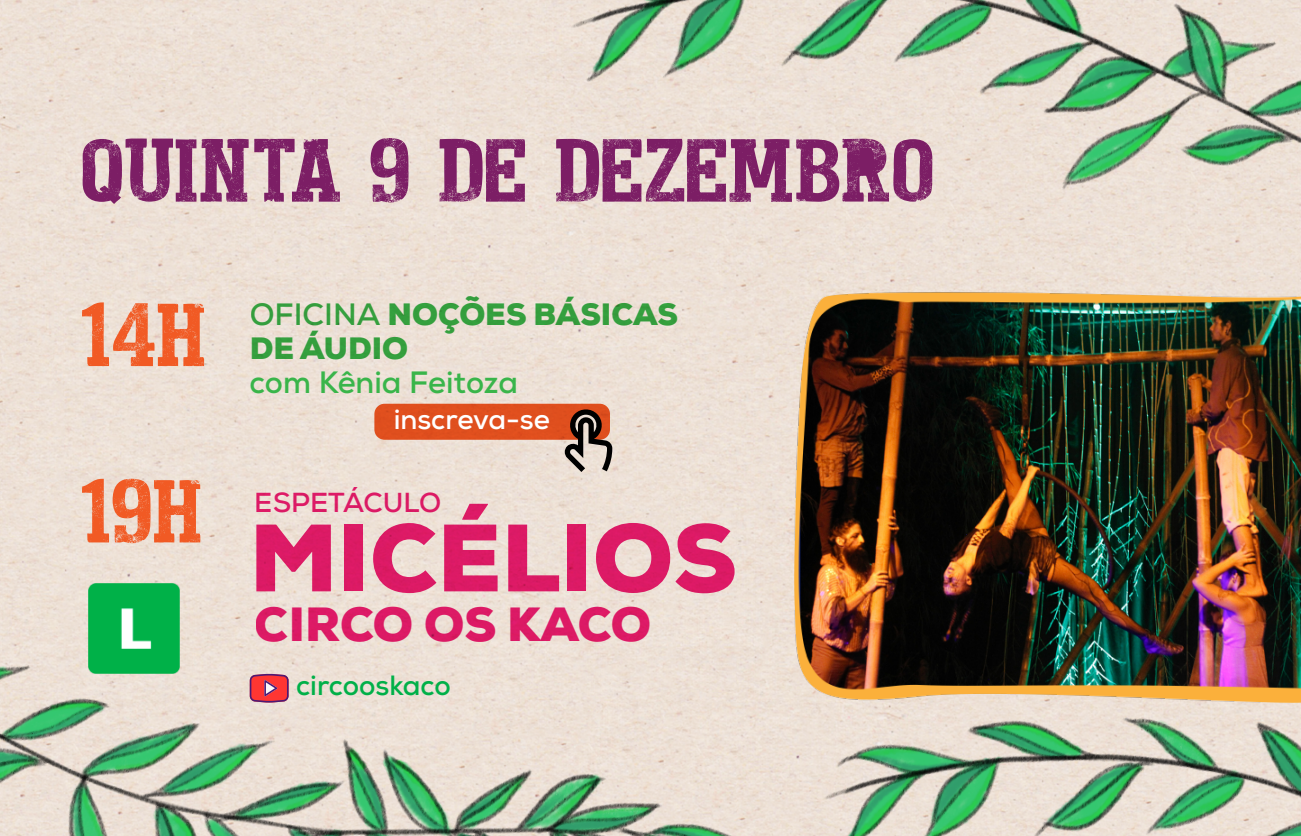
<style>
.page{position:relative;width:1301px;height:836px;background:#fff}
.page>*{position:absolute;margin:0;border:0;box-sizing:border-box;transform-origin:0 0}
.t1{font:900 95.32px "Nexa";color:#ed1e79}
.t2{font:94.5px "Addison West Flat";color:#7c1e65}
.t3{font:94.5px "Addison West Flat";color:#f15a24}
.t4{font:900 47.85px "Nexa";letter-spacing:-.005em;color:#ed1e79}
.t5{font:900 30.83px/34.4px "Nexa";color:#39b54a}
.t6{font:700 30.83px "Nexa";color:#39b54a}
.t7{font:700 27.83px "Nexa";color:#fff}
.t8{font:700 27.83px "Nexa";color:#00b048}
.t9{font:700 27.45px "Nexa";color:#ed1e79}
.s1{font-weight:700}
</style>
<div class="page">
<div style="left:0;top:0;width:794px;height:606px;background:#ede0d6"></div>
<svg style="left:374px;top:404px;width:238px;height:68px"></svg>
<img style="left:794px;top:298px;width:506px;height:309px">
<img style="left:524px;top:0;width:776px;height:298px">
<img style="left:0;top:606px;width:807px;height:230px">
<img style="left:790px;top:607px;width:510px;height:229px">
<img style="left:88px;top:583px;width:91px;height:90px">
<h2 class="t2" style="left:80px;top:111px;width:856px">QUINTA 9 DE DEZEMBRO</h2>
<h2 class="t3" style="left:80px;top:276px;width:127px">14H</h2>
<p class="t5" style="left:250px;top:297px;width:430px"><span class="s1">OFICINA</span> NOÇÕES BÁSICAS<br>DE ÁUDIO</p>
<p class="t6" style="left:250px;top:362px;width:270px">com Kênia Feitoza</p>
<p class="t7" style="left:394px;top:402px;width:158px">inscreva-se</p>
<h2 class="t3" style="left:80px;top:452px;width:123px">19H</h2>
<p class="t9" style="left:255px;top:485px;width:188px">ESPETÁCULO</p>
<h1 class="t1" style="left:250px;top:497px;width:488px">MICÉLIOS</h1>
<h3 class="t4" style="left:255px;top:593px;width:397px">CIRCO OS KACO</h3>
<p class="t8" style="left:296px;top:667px;width:156px">circooskaco</p>
</div>
